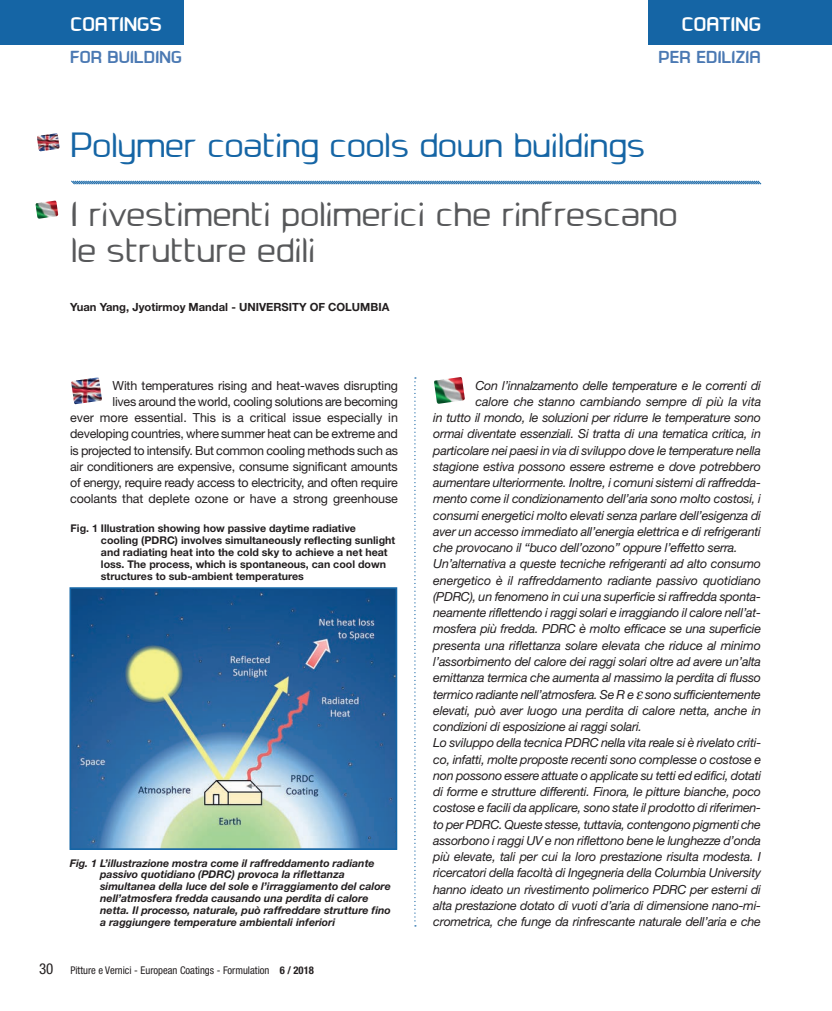
<style>
.page{position:relative;width:832px;height:1011px;background:#fff}
.page>*{position:absolute;margin:0;border:0;box-sizing:border-box;transform-origin:0 0}
.t1{font:35px/36.2px "Ea Designer";letter-spacing:-.035em;color:#57585a}
.t2{font:35px "Ea Designer";letter-spacing:-.03em;color:#1565a5}
.t3{font:700 20px "Ea Designer";letter-spacing:-.005em;color:#fff}
.t4{font:700 17.5px "Ea Designer";color:#4b79b3}
.t5{font:italic 12.5px "Helvetica Neue";letter-spacing:-.02em;color:#231f20}
.t6{font:12.5px/16.2px "Helvetica Neue";letter-spacing:-.02em;color:#231f20;text-align:right}
.t7{font:700 11.25px "Helvetica Neue";color:#231f20}
.t8{font:italic 700 10.62px/11.9px "Helvetica Neue";color:#231f20}
.t9{font:700 10.62px/11.9px "Helvetica Neue";color:#231f20}
.t10{font:condensed 10.62px "Helvetica Neue";color:#231f20}
.s1{font-size:15px}
.s2{font-weight:700}
</style>
<div class="page">
<div style="left:0;top:0;width:184px;height:45px;background:#1565a5"></div>
<div style="left:648px;top:0;width:184px;height:45px;background:#1565a5"></div>
<img style="left:37px;top:133px;width:23px;height:18px">
<img style="left:35px;top:200px;width:23px;height:19px">
<svg style="left:71px;top:180px;width:691px;height:5px;background:#8bb3d2"></svg>
<img style="left:71px;top:377px;width:31px;height:27px">
<img style="left:434px;top:377px;width:31px;height:27px">
<img style="left:72px;top:590px;width:322px;height:256px">
<div style="left:69px;top:587px;width:328px;height:262px;border:2px solid #1565a5"></div>
<svg style="left:414px;top:377px;width:2px;height:549px"></svg>
<h2 class="t3" style="left:70px;top:13px;width:93px">COATINGS</h2>
<h2 class="t3" style="left:681px;top:12px;width:81px">COATING</h2>
<h3 class="t4" style="left:70px;top:47px;width:113px">FOR BUILDING</h3>
<h3 class="t4" style="left:659px;top:47px;width:104px">PER EDILIZIA</h3>
<h1 class="t2" style="left:70px;top:125px;width:577px">Polymer coating cools down buildings</h1>
<h1 class="t1" style="left:70px;top:195px;width:609px">I rivestimenti polimerici che rinfrescano le strutture edili</h1>
<p class="t7" style="left:70px;top:300px;width:321px">Yuan Yang, Jyotirmoy Mandal - UNIVERSITY OF COLUMBIA</p>
<p class="t6" style="left:70px;top:376px;width:329px">With temperatures rising and heat-waves disrupting<br>lives around the world, cooling solutions are becoming<br>ever more essential. This is a critical issue especially in developing countries, where summer heat can be extreme and is projected to intensify. But common cooling methods such as air conditioners are expensive, consume significant amounts of energy, require ready access to electricity, and often require coolants that deplete ozone or have a strong greenhouse</p>
<p class="t9" style="left:101px;top:522px;width:296px;text-indent:-30px">Fig. 1 Illustration showing how passive daytime radiative cooling (PDRC) involves simultaneously reflecting sunlight and radiating heat into the cold sky to achieve a net heat loss. The process, which is spontaneous, can cool down structures to sub-ambient temperatures</p>
<p class="t8" style="left:100px;top:856px;width:292px;text-indent:-30px">Fig. 1 L’illustrazione mostra come il raffreddamento radiante passivo quotidiano (PDRC) provoca la riflettanza simultanea della luce del sole e l’irraggiamento del calore nell’atmosfera fredda causando una perdita di calore netta. Il processo, naturale, può raffreddare strutture fino a raggiungere temperature ambientali inferiori</p>
<p class="t10" style="left:39px;top:964px;width:276px"><span class="s1">30</span> Pitture e Vernici - European Coatings - Formulation <span class="s2">6 / 2018</span></p>
<p class="t5" style="left:475px;top:377px;width:287px">Con l’innalzamento delle temperature e le correnti di</p>
<p class="t5" style="left:475px;top:394px;width:287px">calore che stanno cambiando sempre di più la vita</p>
<p class="t5" style="left:433px;top:410px;width:329px">in tutto il mondo, le soluzioni per ridurre le temperature sono</p>
<p class="t5" style="left:433px;top:426px;width:329px">ormai diventate essenziali. Si tratta di una tematica critica, in</p>
<p class="t5" style="left:433px;top:442px;width:329px">particolare nei paesi in via di sviluppo dove le temperature nella</p>
<p class="t5" style="left:433px;top:459px;width:329px">stagione estiva possono essere estreme e dove potrebbero</p>
<p class="t5" style="left:433px;top:475px;width:329px">aumentare ulteriormente. Inoltre, i comuni sistemi di raffredda-</p>
<p class="t5" style="left:433px;top:491px;width:329px">mento come il condizionamento dell’aria sono molto costosi, i</p>
<p class="t5" style="left:433px;top:507px;width:329px">consumi energetici molto elevati senza parlare dell’esigenza di</p>
<p class="t5" style="left:433px;top:524px;width:329px">aver un accesso immediato all’energia elettrica e di refrigeranti</p>
<p class="t5" style="left:433px;top:540px;width:306px">che provocano il “buco dell’ozono” oppure l’effetto serra.</p>
<p class="t5" style="left:433px;top:556px;width:329px">Un’alternativa a queste tecniche refrigeranti ad alto consumo</p>
<p class="t5" style="left:433px;top:572px;width:329px">energetico è il raffreddamento radiante passivo quotidiano</p>
<p class="t5" style="left:433px;top:589px;width:329px">(PDRC), un fenomeno in cui una superficie si raffredda sponta-</p>
<p class="t5" style="left:433px;top:605px;width:329px">neamente riflettendo i raggi solari e irraggiando il calore nell’at-</p>
<p class="t5" style="left:433px;top:621px;width:329px">mosfera più fredda. PDRC è molto efficace se una superficie</p>
<p class="t5" style="left:433px;top:637px;width:329px">presenta una riflettanza solare elevata che riduce al minimo</p>
<p class="t5" style="left:433px;top:654px;width:329px">l’assorbimento del calore dei raggi solari oltre ad avere un’alta</p>
<p class="t5" style="left:433px;top:670px;width:329px">emittanza termica che aumenta al massimo la perdita di flusso</p>
<p class="t5" style="left:433px;top:686px;width:329px">termico radiante nell’atmosfera. Se R e sono sufficientemente</p>
<p class="t5" style="left:433px;top:702px;width:329px">elevati, può aver luogo una perdita di calore netta, anche in</p>
<p class="t5" style="left:433px;top:719px;width:210px">condizioni di esposizione ai raggi solari.</p>
<p class="t5" style="left:433px;top:735px;width:329px">Lo sviluppo della tecnica PDRC nella vita reale si è rivelato criti-</p>
<p class="t5" style="left:433px;top:751px;width:329px">co, infatti, molte proposte recenti sono complesse o costose e</p>
<p class="t5" style="left:433px;top:767px;width:329px">non possono essere attuate o applicate su tetti ed edifici, dotati</p>
<p class="t5" style="left:433px;top:784px;width:329px">di forme e strutture differenti. Finora, le pitture bianche, poco</p>
<p class="t5" style="left:433px;top:800px;width:329px">costose e facili da applicare, sono state il prodotto di riferimen-</p>
<p class="t5" style="left:433px;top:816px;width:329px">to per PDRC. Queste stesse, tuttavia, contengono pigmenti che</p>
<p class="t5" style="left:433px;top:832px;width:329px">assorbono i raggi UV e non riflettono bene le lunghezze d’onda</p>
<p class="t5" style="left:433px;top:849px;width:329px">più elevate, tali per cui la loro prestazione risulta modesta. I</p>
<p class="t5" style="left:433px;top:865px;width:329px">ricercatori della facoltà di Ingegneria della Columbia University</p>
<p class="t5" style="left:433px;top:881px;width:329px">hanno ideato un rivestimento polimerico PDRC per esterni di</p>
<p class="t5" style="left:433px;top:897px;width:329px">alta prestazione dotato di vuoti d’aria di dimensione nano-mi-</p>
<p class="t5" style="left:433px;top:914px;width:329px">crometrica, che funge da rinfrescante naturale dell’aria e che</p>
</div>
